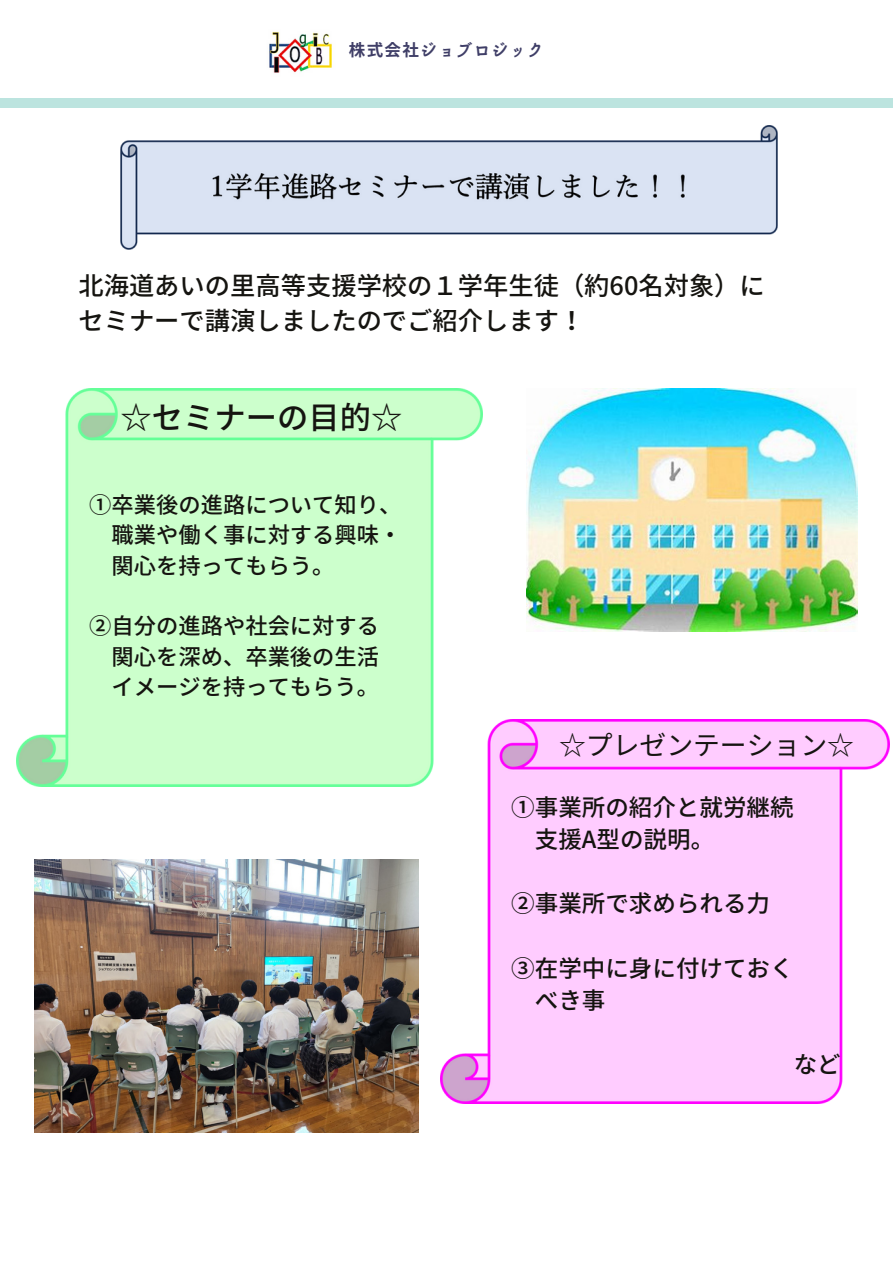
<style>
.page{position:relative;width:893px;height:1264px;background:#fff}
.page>*{position:absolute;margin:0;border:0;box-sizing:border-box;transform-origin:0 0}
.t1{font:500 31.35px "Noto Sans JP";color:#151410}
.t2{font:26.85px "Noto Sans JP";color:#151410}
.t3{font:500 25.35px "Noto Sans JP";color:#151410}
.t4{font:500 23.55px "Noto Sans JP";color:#151410}
.t5{font:500 22.35px "Noto Sans JP";color:#151410}
.t6{font:700 16.5px "irohakaku C";letter-spacing:.08em;color:#3f3e67}
</style>
<div class="page">
<img style="left:269px;top:31px;width:63px;height:42px">
<div style="left:0;top:99px;width:892px;height:9px;background:#bce4df"></div>
<img style="left:16px;top:388px;width:466px;height:398px">
<img style="left:441px;top:719px;width:448px;height:384px">
<img style="left:526px;top:388px;width:331px;height:243px">
<img style="left:35px;top:859px;width:383px;height:273px">
<img style="left:121px;top:126px;width:656px;height:123px">
<p class="t6" style="left:349px;top:39px;width:196px">株式会社ジョブロジック</p>
<p class="t3" style="left:78px;top:266px;width:688px">北海道あいの里高等支援学校の１学年生徒（約60名対象）に</p>
<p class="t3" style="left:78px;top:300px;width:507px">セミナーで講演しましたのでご紹介します！</p>
<p class="t1" style="left:121px;top:392px;width:283px">☆セミナーの目的☆</p>
<p class="t5" style="left:89px;top:487px;width:314px">①卒業後の進路について知り、</p>
<p class="t5" style="left:112px;top:517px;width:291px">職業や働く事に対する興味・</p>
<p class="t5" style="left:111px;top:548px;width:224px">関心を持ってもらう。</p>
<p class="t5" style="left:89px;top:608px;width:291px">②自分の進路や社会に対する</p>
<p class="t5" style="left:112px;top:639px;width:269px">関心を深め、卒業後の生活</p>
<p class="t5" style="left:112px;top:669px;width:269px">イメージを持ってもらう。</p>
<p class="t2" style="left:559px;top:724px;width:296px">☆プレゼンテーション☆</p>
<p class="t4" style="left:511px;top:789px;width:284px">①事業所の紹介と就労継続</p>
<p class="t4" style="left:535px;top:821px;width:181px">支援A型の説明。</p>
<p class="t4" style="left:511px;top:885px;width:257px">②事業所で求められる力</p>
<p class="t4" style="left:511px;top:949px;width:284px">③在学中に身に付けておく</p>
<p class="t4" style="left:535px;top:981px;width:72px">べき事</p>
<p class="t4" style="left:793px;top:1045px;width:49px">など</p>
</div>
